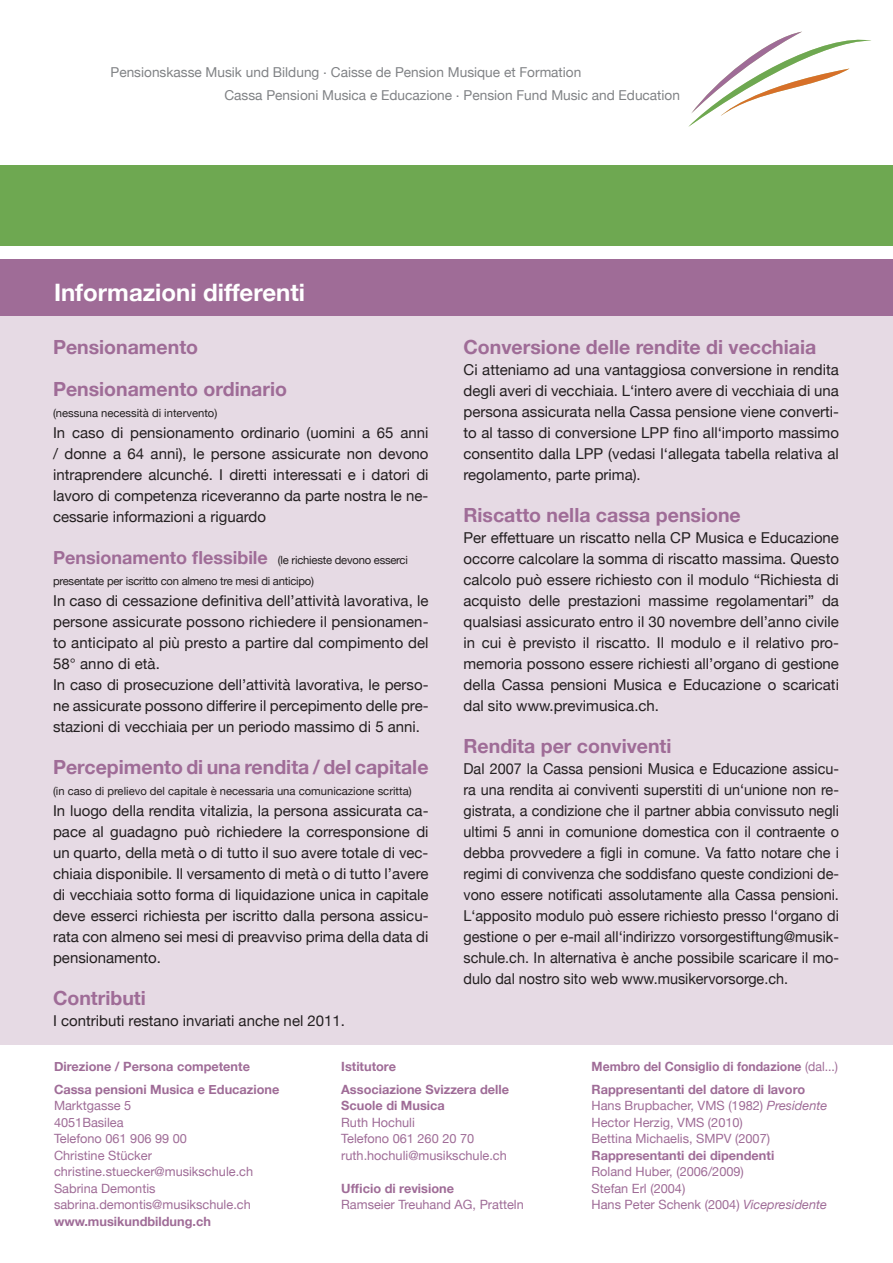
<style>
.page{position:relative;width:893px;height:1263px;background:#fff}
.page>*{position:absolute;margin:0;border:0;box-sizing:border-box;transform-origin:0 0}
.t1{font:700 24px "Helvetica Neue";color:#fff}
.t2{font:700 19.5px/42px "Helvetica Neue";color:#9f6c97}
.t3{font:15px/21px "Helvetica Neue";color:#231f20;text-align:justify}
.t4{font:15px/21px "Helvetica Neue";color:#231f20;text-align:justify;scale:.96 1}
.t5{font:13.65px/22.5px "Helvetica Neue";color:#808285}
.t6{font:12.75px/16.5px "Helvetica Neue";color:#9f6c97}
.t7{font:700 12.75px/22.5px "Helvetica Neue";color:#9f6c97}
.t8{font:700 12.75px/22.5px "Helvetica Neue";color:#9f6c97;scale:.96 1}
.t9{font:11.25px/21px "Helvetica Neue";letter-spacing:-.02em;color:#231f20}
.t10{font:11.25px "Helvetica Neue";color:#231f20}
.s1{font-weight:700;font-size:18px;color:#9f6c97}
.s2{font-weight:400}
.s3{font-style:italic}
</style>
<div class="page">
<div style="left:0;top:310px;width:893px;height:735px;background:#e6dae4"></div>
<div style="left:0;top:259px;width:893px;height:57px;background:#9f6c97"></div>
<div style="left:0;top:165px;width:893px;height:80px;background:#6ea851"></div>
<svg style="left:688px;top:31px;width:183px;height:96px"></svg>
<p class="t5" style="left:224px;top:61px;width:457px;text-indent:-114px">Pensionskasse Musik und Bildung . Caisse de Pension Musique et Formation<br>Cassa Pensioni Musica e Educazione . Pension Fund Music and Education</p>
<h1 class="t1" style="left:54px;top:277px;width:252px">Informazioni differenti</h1>
<h2 class="t2" style="left:53px;top:325px;width:235px">Pensionamento<br>Pensionamento ordinario</h2>
<p class="t10" style="left:53px;top:406px;width:166px">(nessuna necessità di intervento)</p>
<p class="t3" style="left:53px;top:422px;width:377px">In caso di pensionamento ordinario (uomini a 65 anni / donne a 64 anni), le persone assicurate non devono intraprendere alcunché. I diretti interessati e i datori di lavoro di competenza riceveranno da parte nostra le ne&shy;cessarie informazioni a riguardo</p>
<p class="t9" style="left:53px;top:549px;width:356px"><span class="s1">Pensionamento flessibile</span> (le richieste devono esserci presentate per iscritto con almeno tre mesi di anticipo)</p>
<p class="t3" style="left:53px;top:590px;width:377px;text-align:left">In caso di cessazione definitiva dell’attività lavorativa, le persone assicurate possono richiedere il pensionamen&shy;to anticipato al più presto a partire dal compimento del 58° anno di età.<br>In caso di prosecuzione dell’attività lavorativa, le perso&shy;ne assicurate possono differire il percepimento delle pre&shy;stazioni di vecchiaia per un periodo massimo di 5 anni.</p>
<h2 class="t2" style="left:53px;top:745px;width:377px">Percepimento di una rendita / del capitale</h2>
<p class="t10" style="left:53px;top:784px;width:360px">(in caso di prelievo del capitale è necessaria una comunicazione scritta)</p>
<p class="t3" style="left:53px;top:800px;width:377px">In luogo della rendita vitalizia, la persona assicurata ca&shy;pace al guadagno può richiedere la corresponsione di un quarto, della metà o di tutto il suo avere totale di vec&shy;chiaia disponibile. Il versamento di metà o di tutto l’avere di vecchiaia sotto forma di liquidazione unica in capitale deve esserci richiesta per iscritto dalla persona assicu&shy;rata con almeno sei mesi di preavviso prima della data di pensionamento.</p>
<h2 class="t2" style="left:53px;top:976px;width:94px">Contributi</h2>
<p class="t3" style="left:53px;top:1010px;width:294px">I contributi restano invariati anche nel 2011.</p>
<h2 class="t2" style="left:463px;top:325px;width:354px">Conversione delle rendite di vecchiaia</h2>
<p class="t3" style="left:463px;top:359px;width:377px">Ci atteniamo ad una vantaggiosa conversione in rendita degli averi di vecchiaia. L‘intero avere di vecchiaia di una persona assicurata nella Cassa pensione viene converti&shy;to al tasso di conversione LPP fino all‘importo massimo consentito dalla LPP (vedasi l‘allegata tabella relativa al regolamento, parte prima).</p>
<h2 class="t2" style="left:463px;top:493px;width:279px">Riscatto nella cassa pensione</h2>
<p class="t3" style="left:463px;top:527px;width:377px">Per effettuare un riscatto nella CP Musica e Educazione occorre calcolare la somma di riscatto massima. Questo calcolo può essere richiesto con il modulo “Richiesta di acquisto delle prestazioni massime regolamentari” da qualsiasi assicurato entro il 30 novembre dell’anno civile in cui è previsto il riscatto. Il modulo e il relativo pro&shy;memoria possono essere richiesti all’organo di gestione della Cassa pensioni Musica e Educazione o scaricati dal sito www.previmusica.ch.</p>
<h2 class="t2" style="left:463px;top:724px;width:210px">Rendita per conviventi</h2>
<p class="t4" style="left:463px;top:758px;width:393px">Dal 2007 la Cassa pensioni Musica e Educazione assicu&shy;ra una rendita ai conviventi superstiti di un‘unione non re&shy;gistrata, a condizione che il partner abbia convissuto negli ultimi 5 anni in comunione domestica con il contraente o debba provvedere a figli in comune. Va fatto notare che i regimi di convivenza che soddisfano queste condizioni de&shy;vono essere notificati assolutamente alla Cassa pensioni.<br>L‘apposito modulo può essere richiesto presso l‘organo di gestione o per e-mail all‘indirizzo vorsorgestiftung@musik&shy;schule.ch. In alternativa è anche possibile scaricare il mo&shy;dulo dal nostro sito web www.musikervorsorge.ch.</p>
<p class="t7" style="left:54px;top:1055px;width:227px">Direzione / Persona competente<br>Cassa pensioni Musica e Educazione</p>
<p class="t6" style="left:54px;top:1097px;width:201px">Marktgasse 5<br>4051Basilea<br>Telefono 061 906 99 00<br>Christine Stücker christine.stuecker@musikschule.ch<br>Sabrina Demontis sabrina.demontis@musikschule.ch</p>
<p class="t7" style="left:54px;top:1210px;width:158px">www.musikundbildung.ch</p>
<p class="t7" style="left:341px;top:1055px;width:169px">Istitutore<br>Associazione Svizzera delle</p>
<p class="t7" style="left:341px;top:1094px;width:105px">Scuole di Musica</p>
<p class="t6" style="left:341px;top:1114px;width:167px">Ruth Hochuli<br>Telefono 061 260 20 70 ruth.hochuli@musikschule.ch</p>
<p class="t7" style="left:341px;top:1177px;width:114px">Ufficio di revisione</p>
<p class="t6" style="left:341px;top:1196px;width:184px">Ramseier Treuhand AG, Pratteln</p>
<p class="t8" style="left:592px;top:1055px;width:258px">Membro del Consiglio di fondazione <span class="s2">(dal...)<br></span>Rappresentanti del datore di lavoro</p>
<p class="t6" style="left:592px;top:1097px;width:237px">Hans Brupbacher, VMS (1982) <span class="s3">Presidente<br></span>Hector Herzig, VMS (2010)<br>Bettina Michaelis, SMPV (2007)</p>
<p class="t7" style="left:592px;top:1144px;width:184px">Rappresentanti dei dipendenti</p>
<p class="t6" style="left:592px;top:1163px;width:237px">Roland Huber, (2006/2009)<br>Stefan Erl (2004)<br>Hans Peter Schenk (2004) <span class="s3">Vicepresidente</span></p>
</div>
